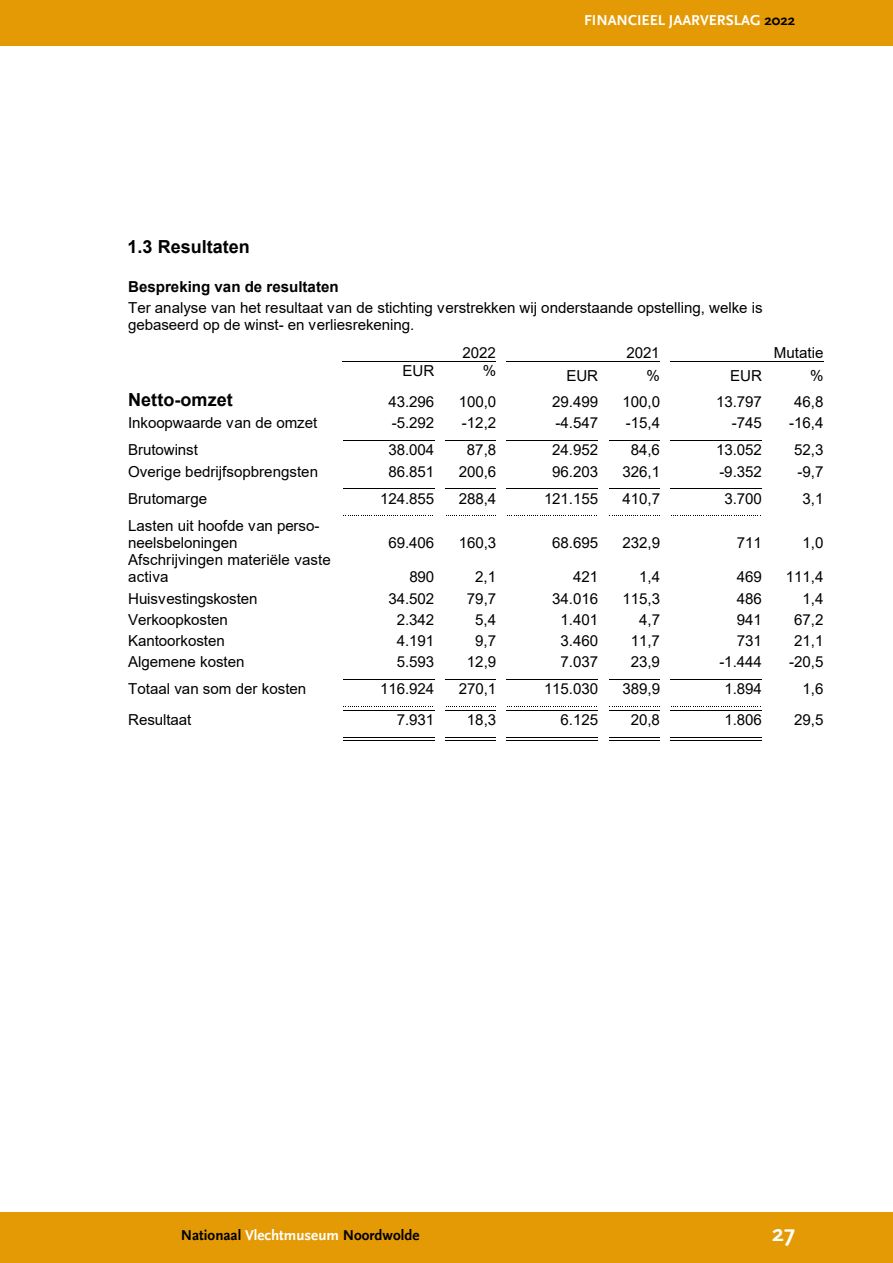
<style>
.page{position:relative;width:893px;height:1263px;background:#fff}
.page>*{position:absolute;margin:0;border:0;box-sizing:border-box;transform-origin:0 0}
.t1{font:700 24px "Scala Sans";color:#fff}
.t2{font:700 18px "Arial";color:#000}
.t3{font:15.15px/17.2px "Arial";letter-spacing:-.005em;color:#000}
.t4{font:700 15.15px "Arial";color:#000}
.t5{font:700 15px "Scala Sans";color:#000}
.t6{font:700 15px "Scala Sans";color:#fff}
.s1{color:#000}
.s2{color:#fff}
</style>
<div class="page">
<div style="left:0;top:0;width:893px;height:46px;background:#e49a04"></div>
<div style="left:0;top:1212px;width:893px;height:51px;background:#e49a04"></div>
<hr style="left:342px;top:361px;width:154px;height:1px;background:#000">
<hr style="left:506px;top:361px;width:154px;height:1px;background:#000">
<hr style="left:670px;top:361px;width:153px;height:1px;background:#000">
<hr style="left:343px;top:440px;width:91px;height:1px;background:#000">
<hr style="left:445px;top:440px;width:51px;height:1px;background:#000">
<hr style="left:507px;top:440px;width:91px;height:1px;background:#000">
<hr style="left:609px;top:440px;width:51px;height:1px;background:#000">
<hr style="left:671px;top:440px;width:91px;height:1px;background:#000">
<hr style="left:343px;top:488px;width:91px;height:1px;background:#000">
<hr style="left:445px;top:488px;width:51px;height:1px;background:#000">
<hr style="left:507px;top:488px;width:91px;height:1px;background:#000">
<hr style="left:609px;top:488px;width:51px;height:1px;background:#000">
<hr style="left:671px;top:488px;width:91px;height:1px;background:#000">
<svg style="left:343px;top:515px;width:90px;height:1px"></svg>
<svg style="left:446px;top:515px;width:50px;height:1px"></svg>
<svg style="left:507px;top:515px;width:90px;height:1px"></svg>
<svg style="left:609px;top:515px;width:51px;height:1px"></svg>
<svg style="left:671px;top:515px;width:90px;height:1px"></svg>
<hr style="left:343px;top:679px;width:91px;height:1px;background:#000">
<hr style="left:445px;top:679px;width:51px;height:1px;background:#000">
<hr style="left:507px;top:679px;width:91px;height:1px;background:#000">
<hr style="left:609px;top:679px;width:51px;height:1px;background:#000">
<hr style="left:671px;top:679px;width:91px;height:1px;background:#000">
<svg style="left:343px;top:706px;width:90px;height:1px"></svg>
<hr style="left:343px;top:710px;width:91px;height:1px;background:#000">
<svg style="left:446px;top:706px;width:50px;height:1px"></svg>
<hr style="left:445px;top:710px;width:51px;height:1px;background:#000">
<svg style="left:507px;top:706px;width:90px;height:1px"></svg>
<hr style="left:507px;top:710px;width:91px;height:1px;background:#000">
<svg style="left:609px;top:706px;width:51px;height:1px"></svg>
<hr style="left:609px;top:710px;width:51px;height:1px;background:#000">
<svg style="left:671px;top:706px;width:90px;height:1px"></svg>
<hr style="left:671px;top:710px;width:91px;height:1px;background:#000">
<hr style="left:343px;top:737px;width:91px;height:1px;background:#000">
<hr style="left:343px;top:740px;width:91px;height:1px;background:#000">
<hr style="left:445px;top:737px;width:51px;height:1px;background:#000">
<hr style="left:445px;top:740px;width:51px;height:1px;background:#000">
<hr style="left:507px;top:737px;width:91px;height:1px;background:#000">
<hr style="left:507px;top:740px;width:91px;height:1px;background:#000">
<hr style="left:609px;top:737px;width:51px;height:1px;background:#000">
<hr style="left:609px;top:740px;width:51px;height:1px;background:#000">
<hr style="left:671px;top:737px;width:91px;height:1px;background:#000">
<hr style="left:671px;top:740px;width:91px;height:1px;background:#000">
<p class="t6" style="left:584px;top:12px;width:213px">FINANCIEEL JAARVERSLAG <span class="s1">2022</span></p>
<p class="t2" style="left:127px;top:234px;width:124px">1.3 Resultaten</p>
<p class="t4" style="left:128px;top:276px;width:212px">Bespreking van de resultaten</p>
<p class="t3" style="left:128px;top:299px;width:636px">Ter analyse van het resultaat van de stichting verstrekken wij onderstaande opstelling, welke is gebaseerd op de winst- en verliesrekening.</p>
<p class="t3" style="left:463px;top:344px;width:35px">2022</p>
<p class="t3" style="left:626px;top:344px;width:35px">2021</p>
<p class="t3" style="left:774px;top:344px;width:51px">Mutatie</p>
<p class="t3" style="left:402px;top:362px;width:33px">EUR</p>
<p class="t3" style="left:483px;top:362px;width:15px">%</p>
<p class="t3" style="left:566px;top:367px;width:33px">EUR</p>
<p class="t3" style="left:647px;top:367px;width:15px">%</p>
<p class="t3" style="left:730px;top:367px;width:33px">EUR</p>
<p class="t3" style="left:810px;top:367px;width:15px">%</p>
<p class="t2" style="left:128px;top:387px;width:106px">Netto-omzet</p>
<p class="t3" style="left:388px;top:393px;width:47px">43.296</p>
<p class="t3" style="left:459px;top:393px;width:39px">100,0</p>
<p class="t3" style="left:552px;top:393px;width:47px">29.499</p>
<p class="t3" style="left:622px;top:393px;width:39px">100,0</p>
<p class="t3" style="left:716px;top:393px;width:47px">13.797</p>
<p class="t3" style="left:794px;top:393px;width:31px">46,8</p>
<p class="t3" style="left:128px;top:414px;width:191px">Inkoopwaarde van de omzet</p>
<p class="t3" style="left:392px;top:414px;width:44px">-5.292</p>
<p class="t3" style="left:462px;top:414px;width:36px">-12,2</p>
<p class="t3" style="left:555px;top:414px;width:44px">-4.547</p>
<p class="t3" style="left:626px;top:414px;width:36px">-15,4</p>
<p class="t3" style="left:732px;top:414px;width:31px">-745</p>
<p class="t3" style="left:789px;top:414px;width:36px">-16,4</p>
<p class="t3" style="left:128px;top:441px;width:71px">Brutowinst</p>
<p class="t3" style="left:388px;top:441px;width:47px">38.004</p>
<p class="t3" style="left:467px;top:441px;width:31px">87,8</p>
<p class="t3" style="left:552px;top:441px;width:47px">24.952</p>
<p class="t3" style="left:631px;top:441px;width:31px">84,6</p>
<p class="t3" style="left:716px;top:441px;width:47px">13.052</p>
<p class="t3" style="left:794px;top:441px;width:31px">52,3</p>
<p class="t3" style="left:128px;top:463px;width:191px">Overige bedrijfsopbrengsten</p>
<p class="t3" style="left:388px;top:463px;width:47px">86.851</p>
<p class="t3" style="left:459px;top:463px;width:39px">200,6</p>
<p class="t3" style="left:552px;top:463px;width:47px">96.203</p>
<p class="t3" style="left:622px;top:463px;width:39px">326,1</p>
<p class="t3" style="left:719px;top:463px;width:44px">-9.352</p>
<p class="t3" style="left:797px;top:463px;width:28px">-9,7</p>
<p class="t3" style="left:128px;top:490px;width:80px">Brutomarge</p>
<p class="t3" style="left:380px;top:490px;width:56px">124.855</p>
<p class="t3" style="left:459px;top:490px;width:39px">288,4</p>
<p class="t3" style="left:544px;top:490px;width:56px">121.155</p>
<p class="t3" style="left:622px;top:490px;width:39px">410,7</p>
<p class="t3" style="left:724px;top:490px;width:39px">3.700</p>
<p class="t3" style="left:802px;top:490px;width:23px">3,1</p>
<p class="t3" style="left:128px;top:517px;width:193px">Lasten uit hoofde van perso&shy;neelsbeloningen</p>
<p class="t3" style="left:388px;top:534px;width:47px">69.406</p>
<p class="t3" style="left:459px;top:534px;width:39px">160,3</p>
<p class="t3" style="left:552px;top:534px;width:47px">68.695</p>
<p class="t3" style="left:622px;top:534px;width:39px">232,9</p>
<p class="t3" style="left:737px;top:534px;width:26px">711</p>
<p class="t3" style="left:802px;top:534px;width:23px">1,0</p>
<p class="t3" style="left:128px;top:551px;width:204px">Afschrijvingen materiële vaste activa</p>
<p class="t3" style="left:409px;top:568px;width:26px">890</p>
<p class="t3" style="left:475px;top:568px;width:23px">2,1</p>
<p class="t3" style="left:573px;top:568px;width:26px">421</p>
<p class="t3" style="left:639px;top:568px;width:23px">1,4</p>
<p class="t3" style="left:737px;top:568px;width:26px">469</p>
<p class="t3" style="left:786px;top:568px;width:39px">111,4</p>
<p class="t3" style="left:128px;top:590px;width:131px">Huisvestingskosten</p>
<p class="t3" style="left:388px;top:590px;width:47px">34.502</p>
<p class="t3" style="left:467px;top:590px;width:31px">79,7</p>
<p class="t3" style="left:552px;top:590px;width:47px">34.016</p>
<p class="t3" style="left:622px;top:590px;width:39px">115,3</p>
<p class="t3" style="left:737px;top:590px;width:26px">486</p>
<p class="t3" style="left:802px;top:590px;width:23px">1,4</p>
<p class="t3" style="left:128px;top:611px;width:101px">Verkoopkosten</p>
<p class="t3" style="left:397px;top:611px;width:39px">2.342</p>
<p class="t3" style="left:475px;top:611px;width:23px">5,4</p>
<p class="t3" style="left:561px;top:611px;width:39px">1.401</p>
<p class="t3" style="left:639px;top:611px;width:23px">4,7</p>
<p class="t3" style="left:737px;top:611px;width:26px">941</p>
<p class="t3" style="left:794px;top:611px;width:31px">67,2</p>
<p class="t3" style="left:128px;top:632px;width:98px">Kantoorkosten</p>
<p class="t3" style="left:397px;top:632px;width:39px">4.191</p>
<p class="t3" style="left:475px;top:632px;width:23px">9,7</p>
<p class="t3" style="left:561px;top:632px;width:39px">3.460</p>
<p class="t3" style="left:631px;top:632px;width:31px">11,7</p>
<p class="t3" style="left:737px;top:632px;width:26px">731</p>
<p class="t3" style="left:794px;top:632px;width:31px">21,1</p>
<p class="t3" style="left:128px;top:653px;width:118px">Algemene kosten</p>
<p class="t3" style="left:397px;top:653px;width:39px">5.593</p>
<p class="t3" style="left:467px;top:653px;width:31px">12,9</p>
<p class="t3" style="left:561px;top:653px;width:39px">7.037</p>
<p class="t3" style="left:631px;top:653px;width:31px">23,9</p>
<p class="t3" style="left:719px;top:653px;width:44px">-1.444</p>
<p class="t3" style="left:789px;top:653px;width:36px">-20,5</p>
<p class="t3" style="left:128px;top:680px;width:180px">Totaal van som der kosten</p>
<p class="t3" style="left:380px;top:680px;width:56px">116.924</p>
<p class="t3" style="left:459px;top:680px;width:39px">270,1</p>
<p class="t3" style="left:544px;top:680px;width:56px">115.030</p>
<p class="t3" style="left:622px;top:680px;width:39px">389,9</p>
<p class="t3" style="left:724px;top:680px;width:39px">1.894</p>
<p class="t3" style="left:802px;top:680px;width:23px">1,6</p>
<p class="t3" style="left:128px;top:711px;width:65px">Resultaat</p>
<p class="t3" style="left:397px;top:711px;width:39px">7.931</p>
<p class="t3" style="left:467px;top:711px;width:31px">18,3</p>
<p class="t3" style="left:561px;top:711px;width:39px">6.125</p>
<p class="t3" style="left:631px;top:711px;width:31px">20,8</p>
<p class="t3" style="left:724px;top:711px;width:39px">1.806</p>
<p class="t3" style="left:794px;top:711px;width:31px">29,5</p>
<p class="t5" style="left:181px;top:1227px;width:240px">Nationaal <span class="s2">Vlechtmuseum</span> Noordwolde</p>
<h1 class="t1" style="left:772px;top:1220px;width:25px">27</h1>
</div>
